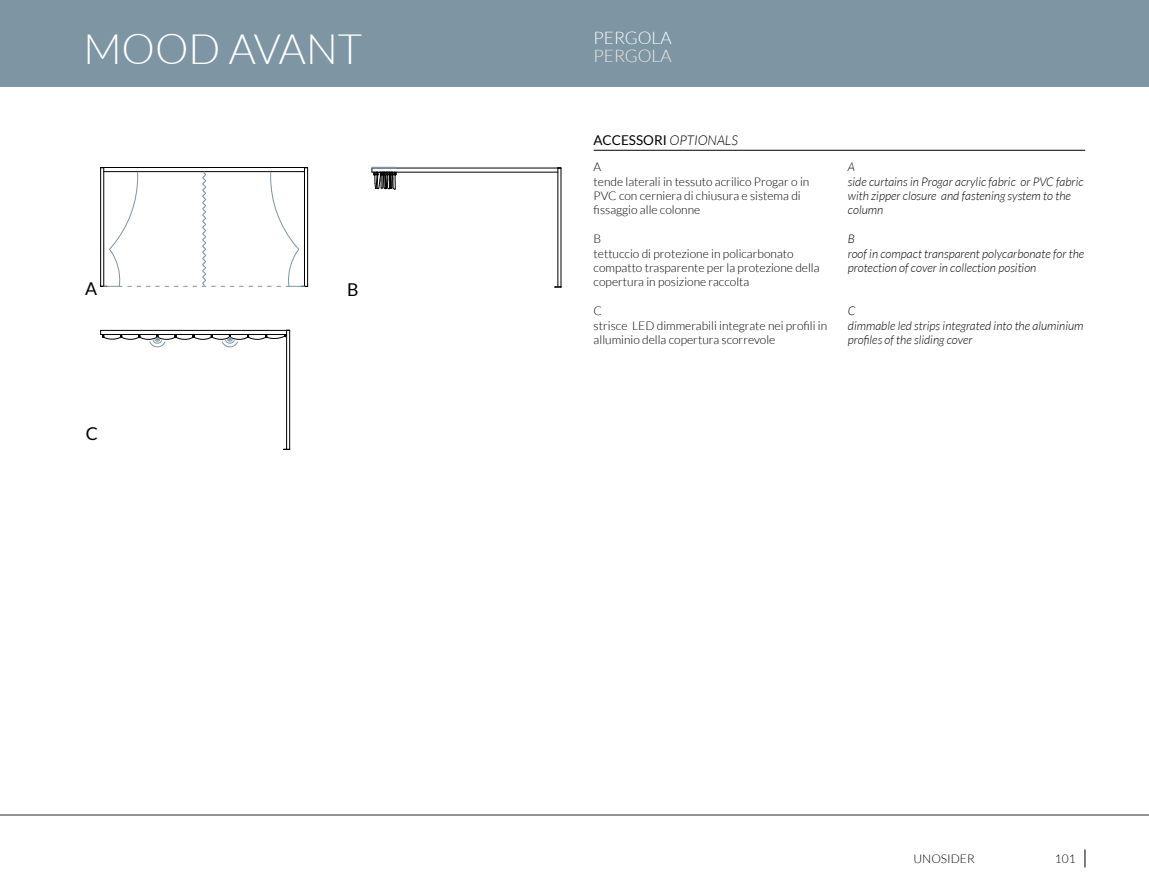
<style>
.page{position:relative;width:1149px;height:893px;background:#fff}
.page>*{position:absolute;margin:0;border:0;box-sizing:border-box;transform-origin:0 0}
.t1{font:300 42px "Lato";color:#fff}
.t2{font:17.7px "Lato";color:#000}
.t3{font:300 17.4px "Lato";color:#fff}
.t4{font:300 17.4px "Lato";color:#f1e9e4}
.t5{font:13.5px "Lato";color:#000}
.t6{font:300 12px/14.4px "Lato";color:#000}
.t7{font:italic 300 12px/14.4px "Lato";color:#000}
.s1{font-weight:300;font-style:italic}
</style>
<div class="page">
<div style="left:0;top:0;width:1148px;height:87px;background:#7e96a3"></div>
<hr style="left:0;top:814px;width:1148px;height:1px;background:#929292">
<hr style="left:593px;top:150px;width:491px;height:1px;background:#000">
<svg style="left:101px;top:330px;width:189px;height:120px"></svg>
<svg style="left:372px;top:167px;width:189px;height:121px"></svg>
<hr style="left:104px;top:171px;width:200px;height:1px;background:#000">
<hr style="left:104px;top:167px;width:200px;height:1px;background:#000">
<svg style="left:100px;top:167px;width:50px;height:120px"></svg>
<svg style="left:165px;top:286px;width:22px;height:1px"></svg>
<svg style="left:193px;top:172px;width:22px;height:115px"></svg>
<svg style="left:258px;top:167px;width:50px;height:120px"></svg>
<svg style="left:1084px;top:849px;width:1px;height:18px"></svg>
<h1 class="t1" style="left:83px;top:26px;width:280px">MOOD AVANT</h1>
<h3 class="t3" style="left:593px;top:28px;width:79px">PERGOLA</h3>
<h3 class="t4" style="left:593px;top:46px;width:79px">PERGOLA</h3>
<h2 class="t2" style="left:85px;top:279px;width:14px">A</h2>
<h2 class="t2" style="left:347px;top:279px;width:13px">B</h2>
<p class="t5" style="left:593px;top:132px;width:146px">ACCESSORI <span class="s1">OPTIONALS</span></p>
<p class="t6" style="left:593px;top:160px;width:217px">A<br>tende laterali in tessuto acrilico Progar o in<br>PVC con cerniera di chiusura e sistema di fissaggio alle colonne</p>
<p class="t6" style="left:593px;top:232px;width:227px">B<br>tettuccio di protezione in policarbonato compatto trasparente per la protezione della copertura in posizione raccolta</p>
<p class="t6" style="left:593px;top:304px;width:235px">C<br>strisce LED dimmerabili integrate nei profili in alluminio della copertura scorrevole</p>
<p class="t7" style="left:847px;top:160px;width:237px">A<br>side curtains in Progar acrylic fabric or PVC fabric with zipper closure and fastening system to the column</p>
<p class="t7" style="left:847px;top:232px;width:238px">B<br>roof in compact transparent polycarbonate for the protection of cover in collection position</p>
<p class="t7" style="left:847px;top:304px;width:237px">C<br>dimmable led strips integrated into the aluminium profiles of the sliding cover</p>
<h2 class="t2" style="left:86px;top:424px;width:14px">C</h2>
<p class="t6" style="left:913px;top:852px;width:63px">UNOSIDER</p>
<p class="t6" style="left:1054px;top:852px;width:22px">101</p>
</div>
